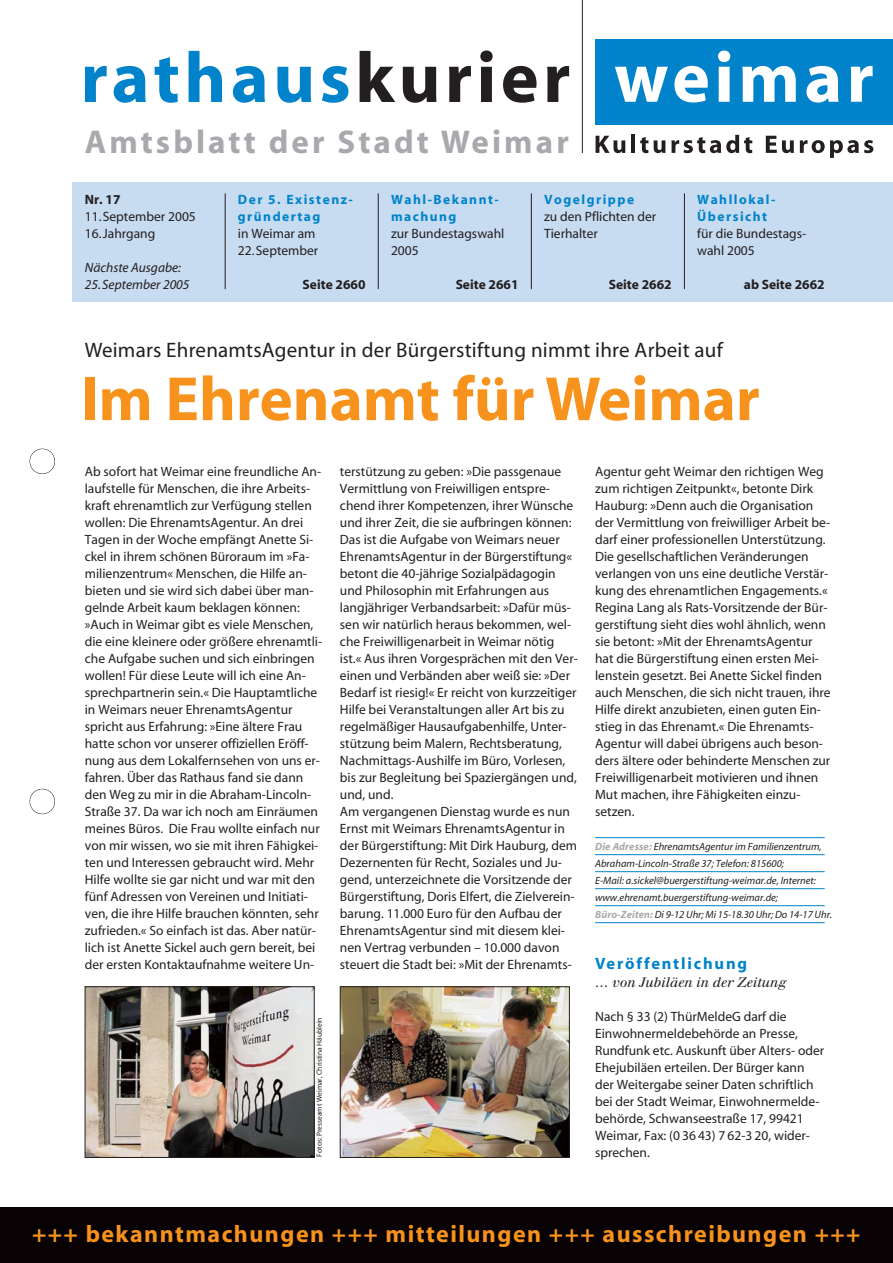
<style>
.page{position:relative;width:893px;height:1263px;background:#fff}
.page>*{position:absolute;margin:0;border:0;box-sizing:border-box;transform-origin:0 0}
.t1{font:700 72px "Myriad";letter-spacing:.06em;color:#0083ca}
.t2{font:700 63px "Myriad";color:#f7931d}
.t3{font:700 33px "Myriad";letter-spacing:.095em;color:#a7a9ac}
.t4{font:700 24px "Myriad";letter-spacing:.06em;color:#f7931d}
.t5{font:21px "Myriad";letter-spacing:.01em;color:#231f20}
.t6{font:700 16.5px "Myriad";letter-spacing:.11em;color:#0083ca}
.t7{font:13.5px/17px "Myriad";color:#231f20}
.t8{font:700 13.5px/17px "Myriad";letter-spacing:.11em;color:#0083ca}
.t9{font:700 13.5px "Myriad";color:#231f20}
.t10{font:italic 13.5px/17px "Myriad";color:#231f20}
.t11{font:13.5px "Walbaum Italic Os F";color:#231f20}
.t12{font:italic 10.5px/17px "Myriad";color:#231f20}
.t13{font:7.5px "Myriad";color:#231f20}
.s1{color:#231f20}
.s2{font-weight:700;color:#a7a9ac}
</style>
<div class="page">
<div style="left:72px;top:183px;width:821px;height:119px;background:#c7dbf1"></div>
<div style="left:30px;top:449px;width:25px;height:25px;border:1px solid #231f20;border-radius:50%"></div>
<div style="left:30px;top:789px;width:25px;height:25px;border:1px solid #231f20;border-radius:50%"></div>
<div style="left:0;top:1207px;width:893px;height:56px;background:#090204"></div>
<svg style="left:596px;top:136px;width:29px;height:17px"></svg>
<hr style="left:631px;top:135px;width:4px;height:18px;background:#231f20">
<svg style="left:640px;top:137px;width:8px;height:16px"></svg>
<svg style="left:654px;top:140px;width:11px;height:13px"></svg>
<svg style="left:671px;top:135px;width:81px;height:18px"></svg>
<svg style="left:766px;top:136px;width:28px;height:17px"></svg>
<svg style="left:800px;top:140px;width:73px;height:18px"></svg>
<div style="left:596px;top:39px;width:297px;height:85px;background:#0083ca"></div>
<svg style="left:615px;top:67px;width:53px;height:35px"></svg>
<svg style="left:674px;top:66px;width:34px;height:36px"></svg>
<svg style="left:718px;top:51px;width:12px;height:51px"></svg>
<svg style="left:742px;top:66px;width:54px;height:36px"></svg>
<svg style="left:806px;top:66px;width:32px;height:37px"></svg>
<svg style="left:851px;top:66px;width:22px;height:36px"></svg>
<hr style="left:225px;top:193px;width:1px;height:96px;background:#231f20">
<hr style="left:378px;top:193px;width:1px;height:96px;background:#231f20">
<hr style="left:531px;top:193px;width:1px;height:96px;background:#231f20">
<hr style="left:684px;top:193px;width:1px;height:96px;background:#231f20">
<hr style="left:582px;top:0;width:1px;height:153px;background:#231f20">
<img style="left:87px;top:988px;width:225px;height:168px">
<div style="left:85px;top:986px;width:229px;height:172px;border:1px solid #231f20"></div>
<img style="left:342px;top:988px;width:226px;height:168px">
<div style="left:340px;top:986px;width:230px;height:172px;border:1px solid #231f20"></div>
<hr style="left:595px;top:837px;width:230px;height:1px;background:#0083ca">
<hr style="left:595px;top:854px;width:230px;height:1px;background:#0083ca">
<hr style="left:595px;top:871px;width:230px;height:1px;background:#0083ca">
<hr style="left:595px;top:888px;width:230px;height:1px;background:#0083ca">
<hr style="left:595px;top:905px;width:230px;height:1px;background:#0083ca">
<hr style="left:595px;top:922px;width:230px;height:1px;background:#0083ca">
<h1 class="t1" style="left:81px;top:51px;width:491px">rathaus<span class="s1">kurier</span></h1>
<h3 class="t3" style="left:85px;top:130px;width:485px">Amtsblatt der Stadt Weimar</h3>
<p class="t9" style="left:85px;top:194px;width:37px">Nr. 17</p>
<p class="t7" style="left:85px;top:209px;width:113px">11.September 2005<br>16.Jahrgang</p>
<p class="t10" style="left:85px;top:260px;width:106px">Nächste Ausgabe:<br>25.September 2005</p>
<p class="t8" style="left:238px;top:192px;width:117px">Der 5. Existenz&shy;gründertag</p>
<p class="t7" style="left:238px;top:226px;width:82px">in Weimar am<br>22.September</p>
<p class="t9" style="left:303px;top:279px;width:64px">Seite 2660</p>
<p class="t8" style="left:391px;top:192px;width:109px">Wahl-Bekannt&shy;machung</p>
<p class="t7" style="left:391px;top:226px;width:115px">zur Bundestagswahl<br>2005</p>
<p class="t9" style="left:456px;top:279px;width:64px">Seite 2661</p>
<p class="t8" style="left:544px;top:192px;width:92px">Vogelgrippe</p>
<p class="t7" style="left:544px;top:209px;width:114px">zu den Pflichten der<br>Tierhalter</p>
<p class="t9" style="left:609px;top:279px;width:64px">Seite 2662</p>
<p class="t8" style="left:697px;top:192px;width:80px">Wahllokal-<br>Übersicht</p>
<p class="t7" style="left:697px;top:226px;width:111px">für die Bundestags&shy;wahl 2005</p>
<p class="t9" style="left:744px;top:279px;width:82px">ab Seite 2662</p>
<h3 class="t5" style="left:85px;top:342px;width:639px">Weimars EhrenamtsAgentur in der Bürgerstiftung nimmt ihre Arbeit auf</h3>
<h2 class="t2" style="left:81px;top:375px;width:681px">Im Ehrenamt für Weimar</h2>
<p class="t7" style="left:85px;top:464px;width:239px">Ab sofort hat Weimar eine freundliche An&shy;laufstelle für Menschen, die ihre Arbeits&shy;kraft ehrenamtlich zur Verfügung stellen wollen: Die EhrenamtsAgentur. An drei Tagen in der Woche empfängt Anette Si&shy;ckel in ihrem schönen Büroraum im »Fa&shy;milienzentrum« Menschen, die Hilfe an&shy;bieten und sie wird sich dabei über man&shy;gelnde Arbeit kaum beklagen können: »Auch in Weimar gibt es viele Menschen, die eine kleinere oder größere ehrenamtli&shy;che Aufgabe suchen und sich einbringen wollen! Für diese Leute will ich eine An&shy;sprechpartnerin sein.« Die Hauptamtliche in Weimars neuer EhrenamtsAgentur spricht aus Erfahrung: »Eine ältere Frau hatte schon vor unserer offiziellen Eröff&shy;nung aus dem Lokalfernsehen von uns er&shy;fahren. Über das Rathaus fand sie dann den Weg zu mir in die Abraham-Lincoln-Straße 37. Da war ich noch am Einräumen meines Büros. Die Frau wollte einfach nur von mir wissen, wo sie mit ihren Fähigkei&shy;ten und Interessen gebraucht wird. Mehr Hilfe wollte sie gar nicht und war mit den fünf Adressen von Vereinen und Initiati&shy;ven, die ihre Hilfe brauchen könnten, sehr zufrieden.« So einfach ist das. Aber natür&shy;lich ist Anette Sickel auch gern bereit, bei der ersten Kontaktaufnahme weitere Un-</p>
<p class="t7" style="left:340px;top:464px;width:239px">terstützung zu geben: »Die passgenaue Vermittlung von Freiwilligen entspre&shy;chend ihrer Kompetenzen, ihrer Wünsche und ihrer Zeit, die sie aufbringen können:<br>Das ist die Aufgabe von Weimars neuer EhrenamtsAgentur in der Bürgerstiftung« betont die 40-jährige Sozialpädagogin und Philosophin mit Erfahrungen aus langjähriger Verbandsarbeit: »Dafür müs&shy;sen wir natürlich heraus bekommen, wel&shy;che Freiwilligenarbeit in Weimar nötig ist.« Aus ihren Vorgesprächen mit den Ver&shy;einen und Verbänden aber weiß sie: »Der Bedarf ist riesig!« Er reicht von kurzzeitiger Hilfe bei Veranstaltungen aller Art bis zu regelmäßiger Hausaufgabenhilfe, Unter&shy;stützung beim Malern, Rechtsberatung, Nachmittags-Aushilfe im Büro, Vorlesen, bis zur Begleitung bei Spaziergängen und, und, und.<br>Am vergangenen Dienstag wurde es nun Ernst mit Weimars EhrenamtsAgentur in der Bürgerstiftung: Mit Dirk Hauburg, dem Dezernenten für Recht, Soziales und Ju&shy;gend, unterzeichnete die Vorsitzende der Bürgerstiftung, Doris Elfert, die Zielverein&shy;barung. 11.000 Euro für den Aufbau der EhrenamtsAgentur sind mit diesem klei&shy;nen Vertrag verbunden – 10.000 davon steuert die Stadt bei: »Mit der Ehrenamts-</p>
<p class="t7" style="left:595px;top:464px;width:237px">Agentur geht Weimar den richtigen Weg zum richtigen Zeitpunkt«, betonte Dirk Hauburg: »Denn auch die Organisation der Vermittlung von freiwilliger Arbeit be&shy;darf einer professionellen Unterstützung.<br>Die gesellschaftlichen Veränderungen verlangen von uns eine deutliche Verstär&shy;kung des ehrenamtlichen Engagements.« Regina Lang als Rats-Vorsitzende der Bür&shy;gerstiftung sieht dies wohl ähnlich, wenn sie betont: »Mit der EhrenamtsAgentur hat die Bürgerstiftung einen ersten Mei&shy;lenstein gesetzt. Bei Anette Sickel finden auch Menschen, die sich nicht trauen, ihre Hilfe direkt anzubieten, einen guten Ein&shy;stieg in das Ehrenamt.« Die Ehrenamts-Agentur will dabei übrigens auch beson&shy;ders ältere oder behinderte Menschen zur Freiwilligenarbeit motivieren und ihnen Mut machen, ihre Fähigkeiten einzu&shy;setzen.</p>
<p class="t12" style="left:595px;top:839px;width:239px"><span class="s2">Die Adresse:</span> EhrenamtsAgentur im Familienzentrum, Abraham-Lincoln-Straße 37; Telefon: 815600;<br>E-Mail: a.sickel@buergerstiftung-weimar.de, Internet: www.ehrenamt.buergerstiftung-weimar.de; <span class="s2">Büro-Zeiten:</span> Di 9-12 Uhr; Mi 15-18.30 Uhr; Do 14-17 Uhr.</p>
<p class="t6" style="left:595px;top:958px;width:154px">Veröffentlichung</p>
<p class="t11" style="left:595px;top:977px;width:193px">… von Jubiläen in der Zeitung</p>
<p class="t7" style="left:595px;top:1008px;width:231px">Nach § 33 (2) ThürMeldeG darf die Einwohnermeldebehörde an Presse, Rundfunk etc. Auskunft über Alters- oder Ehejubiläen erteilen. Der Bürger kann der Weitergabe seiner Daten schriftlich bei der Stadt Weimar, Einwohnermelde&shy;behörde, Schwanseestraße 17, 99421<br>Weimar, Fax: (0 36 43) 7 62-3 20, wider&shy;sprechen.</p>
<p class="t13" style="left:317px;top:1156px;width:141px;rotate:-90deg">Fotos: Presseamt Weimar, Christina Häublein</p>
<h3 class="t4" style="left:32px;top:1224px;width:830px">+++ bekanntmachungen +++ mitteilungen +++ ausschreibungen +++</h3>
</div>
